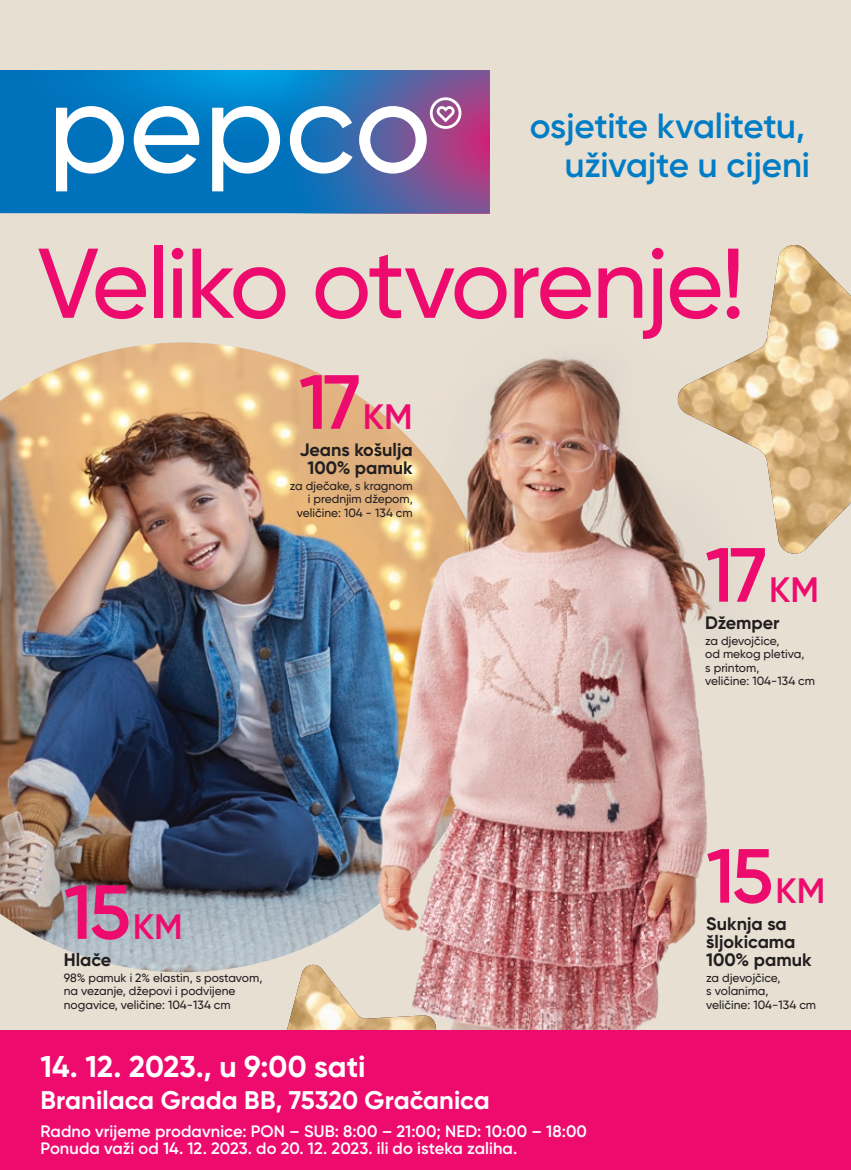
<style>
.page{position:relative;width:851px;height:1170px;background:#fff}
.page>*{position:absolute;margin:0;border:0;box-sizing:border-box;transform-origin:0 0}
.t1{font:500 98.7px "Gilroy";letter-spacing:-.025em;color:#ed0c6e}
.t2{font:600 76.5px "Gilroy";letter-spacing:-.045em;color:#ed0c6e}
.t3{font:600 34.95px/39.3px "Gilroy";letter-spacing:-.01em;color:#007dc5;text-align:right}
.t4{font:700 30px "Gilroy";color:#fff}
.t5{font:700 25.5px "Gilroy";color:#fff}
.t6{font:700 18px/18px "Gilroy";color:#231f20;text-align:center}
.t7{font:600 16.5px/17px "Gilroy";letter-spacing:.005em;color:#fff}
.t8{font:500 12px/13.5px "Gilroy";color:#231f20}
.s1{font-size:35.25px}
</style>
<div class="page">
<div style="left:0;top:0;width:850px;height:1111px;background:#e8dfd3"></div>
<img style="left:0;top:342px;width:271px;height:630px">
<img style="left:271px;top:355px;width:441px;height:675px">
<img style="left:674px;top:245px;width:176px;height:313px">
<img style="left:216px;top:964px;width:223px;height:66px">
<div style="left:1px;top:70px;width:488px;height:143px;background:#0072bc"></div>
<svg style="left:98px;top:70px;width:92px;height:27px"></svg>
<svg style="left:190px;top:70px;width:299px;height:143px"></svg>
<svg style="left:56px;top:97px;width:405px;height:94px"></svg>
<div style="left:0;top:1030px;width:850px;height:139px;background:#ed0c6e"></div>
<h3 class="t3" style="left:529px;top:106px;width:282px">osjetite kvalitetu, uživajte u cijeni</h3>
<h1 class="t1" style="left:38px;top:222px;width:709px">Veliko otvorenje!</h1>
<h2 class="t2" style="left:299px;top:354px;width:115px">17<span class="s1">KM</span></h2>
<h3 class="t6" style="left:299px;top:441px;width:115px">Jeans košulja<br>100% pamuk</h3>
<p class="t8" style="left:290px;top:479px;width:124px;text-align:right">za dječake, s kragnom i prednjim džepom, veličine: 104 - 134 cm</p>
<h2 class="t2" style="left:64px;top:864px;width:120px">15<span class="s1">KM</span></h2>
<h3 class="t6" style="left:64px;top:950px;width:49px">Hlače</h3>
<p class="t8" style="left:64px;top:970px;width:200px">98% pamuk i 2% elastin, s postavom, na vezanje, džepovi i podvijene nogavice, veličine: 104-134 cm</p>
<h3 class="t4" style="left:40px;top:1047px;width:326px">14. 12. 2023., u 9:00 sati</h3>
<h3 class="t5" style="left:40px;top:1083px;width:451px">Branilaca Grada BB, 75320 Gračanica</h3>
<h3 class="t7" style="left:40px;top:1122px;width:548px">Radno vrijeme prodavnice: PON – SUB: 8:00 – 21:00; NED: 10:00 – 18:00<br>Ponuda važi od 14. 12. 2023. do 20. 12. 2023. ili do isteka zaliha.</h3>
<h2 class="t2" style="left:705px;top:527px;width:115px">17<span class="s1">KM</span></h2>
<h3 class="t6" style="left:705px;top:613px;width:76px">Džemper</h3>
<p class="t8" style="left:705px;top:633px;width:111px">za djevojčice,<br>od mekog pletiva,<br>s printom,<br>veličine: 104-134 cm</p>
<h2 class="t2" style="left:706px;top:828px;width:120px">15<span class="s1">KM</span></h2>
<h3 class="t6" style="left:706px;top:914px;width:107px;text-align:left">Suknja sa šljokicama<br>100% pamuk</h3>
<p class="t8" style="left:706px;top:970px;width:111px">za djevojčice,<br>s volanima,<br>veličine: 104-134 cm</p>
</div>
